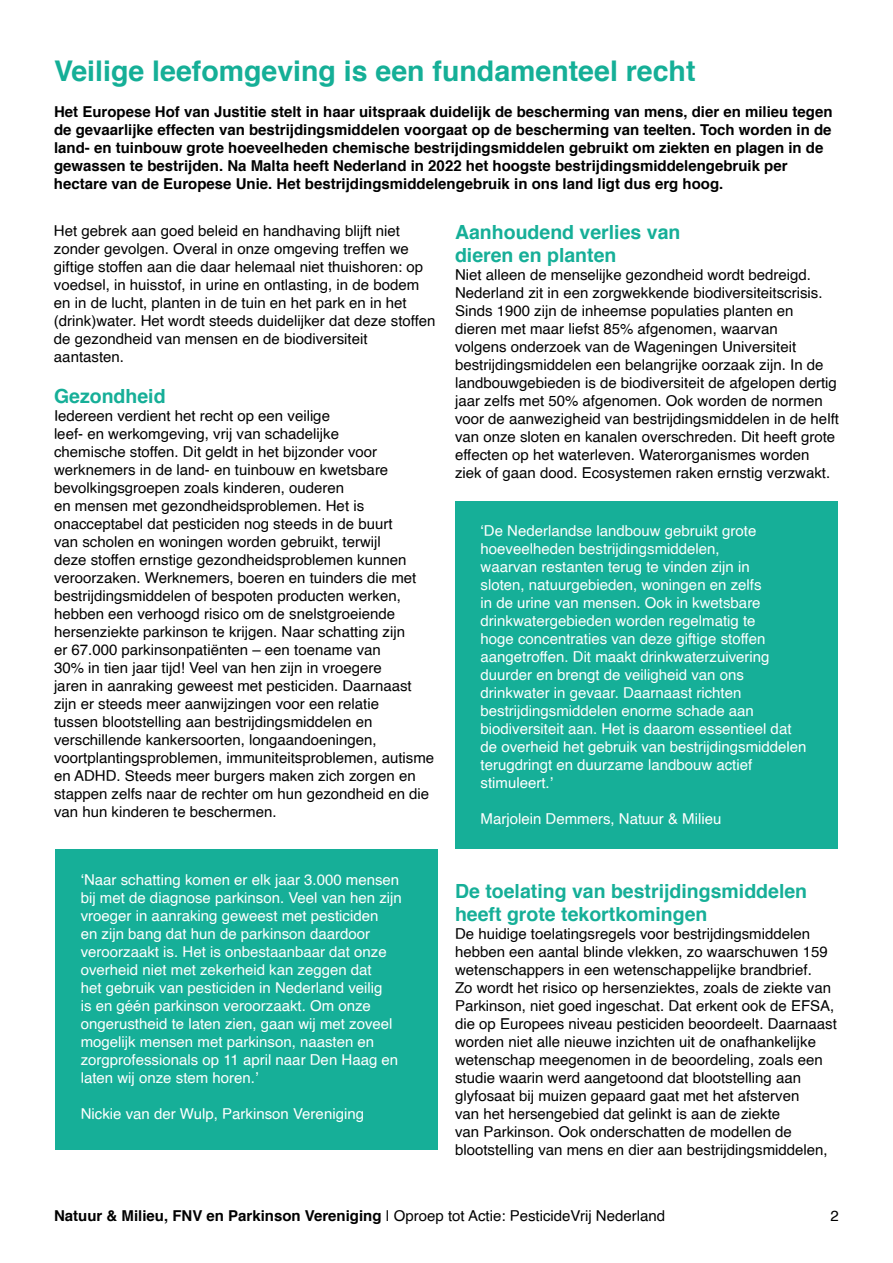
<style>
.page{position:relative;width:893px;height:1263px;background:#fff}
.page>*{position:absolute;margin:0;border:0;box-sizing:border-box;transform-origin:0 0}
.t1{font:700 28.5px "Helvetica";color:#15af97}
.t2{font:700 19.5px/23.4px "Helvetica";color:#16af98}
.t3{font:15px/18px "Helvetica";color:#000}
.t4{font:15px/18px "Helvetica";color:#fff}
.t5{font:700 15px/18px "Helvetica";color:#000}
.s1{font-weight:400}
</style>
<div class="page">
<div style="left:55px;top:849px;width:382px;height:300px;background:#16af98"></div>
<div style="left:455px;top:501px;width:383px;height:347px;background:#16af98"></div>
<h1 class="t1" style="left:54px;top:48px;width:643px">Veilige leefomgeving is een fundamenteel recht</h1>
<p class="t5" style="left:54px;top:103px;width:780px">Het Europese Hof van Justitie stelt in haar uitspraak duidelijk de bescherming van mens, dier en milieu tegen de gevaarlijke effecten van bestrijdingsmiddelen voorgaat op de bescherming van teelten. Toch worden in de land- en tuinbouw grote hoeveelheden chemische bestrijdingsmiddelen gebruikt om ziekten en plagen in de gewassen te bestrijden. Na Malta heeft Nederland in 2022 het hoogste bestrijdingsmiddelengebruik per hectare van de Europese Unie. Het bestrijdingsmiddelengebruik in ons land ligt dus erg hoog.</p>
<p class="t3" style="left:54px;top:222px;width:383px">Het gebrek aan goed beleid en handhaving blijft niet zonder gevolgen. Overal in onze omgeving treffen we giftige stoffen aan die daar helemaal niet thuishoren: op voedsel, in huisstof, in urine en ontlasting, in de bodem en in de lucht, planten in de tuin en het park en in het (drink)water. Het wordt steeds duidelijker dat deze stoffen de gezondheid van mensen en de biodiversiteit aantasten.</p>
<h2 class="t2" style="left:54px;top:385px;width:113px">Gezondheid</h2>
<p class="t3" style="left:54px;top:407px;width:382px">Iedereen verdient het recht op een veilige<br>leef- en werkomgeving, vrij van schadelijke<br>chemische stoffen. Dit geldt in het bijzonder voor werknemers in de land- en tuinbouw en kwetsbare bevolkingsgroepen zoals kinderen, ouderen<br>en mensen met gezondheidsproblemen. Het is onacceptabel dat pesticiden nog steeds in de buurt<br>van scholen en woningen worden gebruikt, terwijl<br>deze stoffen ernstige gezondheidsproblemen kunnen veroorzaken. Werknemers, boeren en tuinders die met bestrijdingsmiddelen of bespoten producten werken, hebben een verhoogd risico om de snelstgroeiende hersenziekte parkinson te krijgen. Naar schatting zijn<br>er 67.000 parkinsonpatiënten – een toename van<br>30% in tien jaar tijd! Veel van hen zijn in vroegere<br>jaren in aanraking geweest met pesticiden. Daarnaast zijn er steeds meer aanwijzingen voor een relatie<br>tussen blootstelling aan bestrijdingsmiddelen en verschillende kankersoorten, longaandoeningen, voortplantingsproblemen, immuniteitsproblemen, autisme en ADHD. Steeds meer burgers maken zich zorgen en stappen zelfs naar de rechter om hun gezondheid en die van hun kinderen te beschermen.</p>
<h2 class="t2" style="left:455px;top:221px;width:227px">Aanhoudend verlies van dieren en planten</h2>
<p class="t3" style="left:455px;top:267px;width:385px">Niet alleen de menselijke gezondheid wordt bedreigd.<br>Nederland zit in een zorgwekkende biodiversiteitscrisis.<br>Sinds 1900 zijn de inheemse populaties planten en<br>dieren met maar liefst 85% afgenomen, waarvan<br>volgens onderzoek van de Wageningen Universiteit bestrijdingsmiddelen een belangrijke oorzaak zijn. In de landbouwgebieden is de biodiversiteit de afgelopen dertig jaar zelfs met 50% afgenomen. Ook worden de normen voor de aanwezigheid van bestrijdingsmiddelen in de helft van onze sloten en kanalen overschreden. Dit heeft grote effecten op het waterleven. Waterorganismes worden ziek of gaan dood. Ecosystemen raken ernstig verzwakt.</p>
<p class="t4" style="left:480px;top:523px;width:327px">‘De Nederlandse landbouw gebruikt grote hoeveelheden bestrijdingsmiddelen,<br>waarvan restanten terug te vinden zijn in<br>sloten, natuurgebieden, woningen en zelfs<br>in de urine van mensen. Ook in kwetsbare drinkwatergebieden worden regelmatig te<br>hoge concentraties van deze giftige stoffen aangetroffen. Dit maakt drinkwaterzuivering duurder en brengt de veiligheid van ons drinkwater in gevaar. Daarnaast richten bestrijdingsmiddelen enorme schade aan biodiversiteit aan. Het is daarom essentieel dat de overheid het gebruik van bestrijdingsmiddelen terugdringt en duurzame landbouw actief stimuleert.’</p>
<p class="t4" style="left:480px;top:811px;width:242px">Marjolein Demmers, Natuur &amp; Milieu</p>
<p class="t4" style="left:81px;top:871px;width:323px">‘Naar schatting komen er elk jaar 3.000 mensen bij met de diagnose parkinson. Veel van hen zijn vroeger in aanraking geweest met pesticiden<br>en zijn bang dat hun de parkinson daardoor veroorzaakt is. Het is onbestaanbaar dat onze overheid niet met zekerheid kan zeggen dat<br>het gebruik van pesticiden in Nederland veilig<br>is en géén parkinson veroorzaakt. Om onze ongerustheid te laten zien, gaan wij met zoveel mogelijk mensen met parkinson, naasten en zorgprofessionals op 11 april naar Den Haag en laten wij onze stem horen.’</p>
<p class="t4" style="left:81px;top:1105px;width:285px">Nickie van der Wulp, Parkinson Vereniging</p>
<h2 class="t2" style="left:455px;top:879px;width:354px">De toelating van bestrijdingsmiddelen heeft grote tekortkomingen</h2>
<p class="t3" style="left:455px;top:925px;width:383px">De huidige toelatingsregels voor bestrijdingsmiddelen hebben een aantal blinde vlekken, zo waarschuwen 159 wetenschappers in een wetenschappelijke brandbrief.<br>Zo wordt het risico op hersenziektes, zoals de ziekte van Parkinson, niet goed ingeschat. Dat erkent ook de EFSA, die op Europees niveau pesticiden beoordeelt. Daarnaast worden niet alle nieuwe inzichten uit de onafhankelijke wetenschap meegenomen in de beoordeling, zoals een studie waarin werd aangetoond dat blootstelling aan glyfosaat bij muizen gepaard gaat met het afsterven<br>van het hersengebied dat gelinkt is aan de ziekte<br>van Parkinson. Ook onderschatten de modellen de blootstelling van mens en dier aan bestrijdingsmiddelen,</p>
<p class="t5" style="left:54px;top:1207px;width:613px">Natuur &amp; Milieu, FNV en Parkinson Vereniging <span class="s1">| Oproep tot Actie: PesticideVrij Nederland</span></p>
<p class="t3" style="left:831px;top:1207px;width:10px">2</p>
</div>
